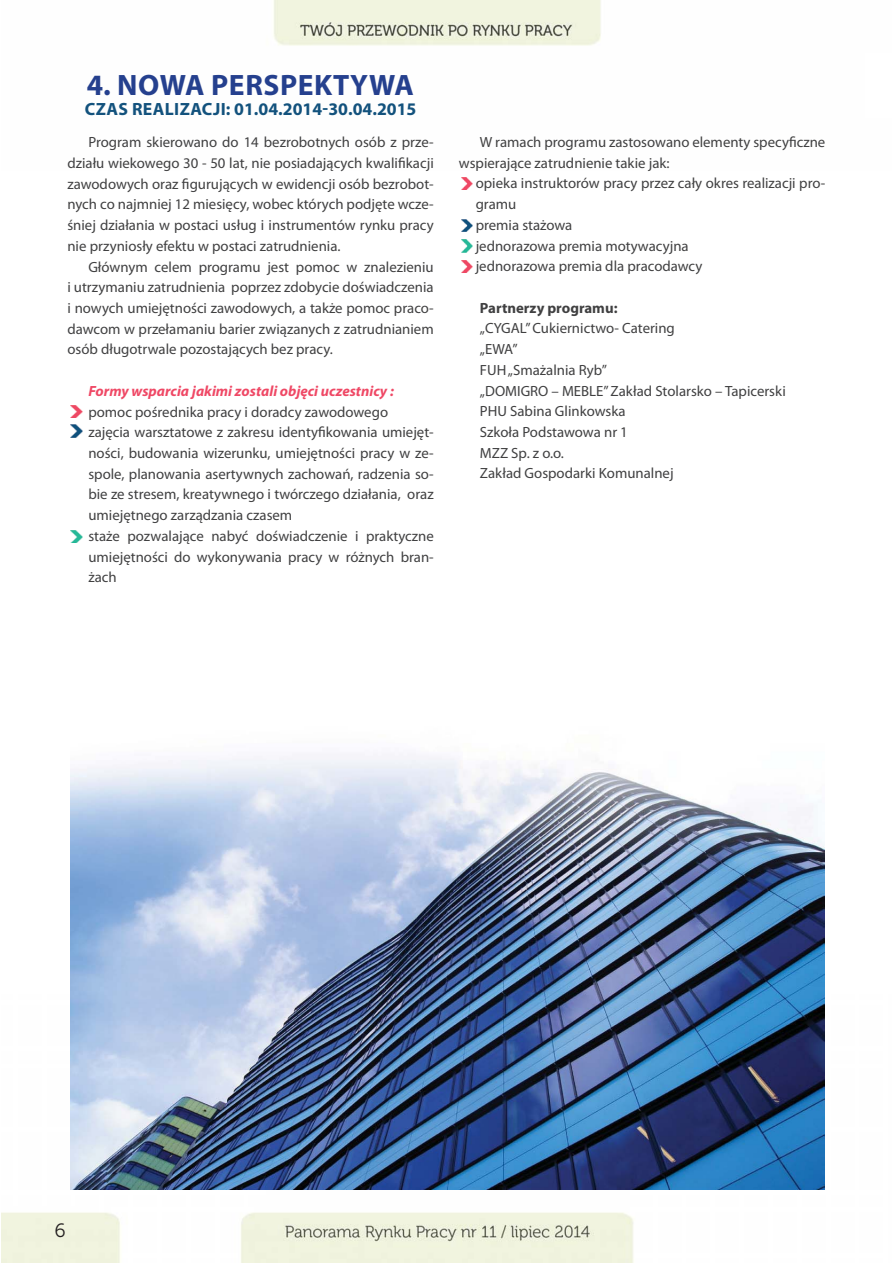
<style>
.page{position:relative;width:893px;height:1263px;background:#fff}
.page>*{position:absolute;margin:0;border:0;box-sizing:border-box;transform-origin:0 0}
.t1{font:700 29.55px "Myriad Pro";letter-spacing:.02em;color:#25408e}
.t2{font:19.2px "Museo 300";color:#231f20}
.t3{font:700 17.7px "Myriad Pro";letter-spacing:.01em;color:#13527d}
.t4{font:14.85px/20.7px "Myriad Pro";color:#404041}
.t5{font:italic 700 14.85px "Myriad Pro";color:#ef4865}
.t6{font:700 14.85px "Myriad Pro";color:#404041}
</style>
<div class="page">
<img style="left:273px;top:0;width:328px;height:46px">
<img style="left:2px;top:994px;width:823px;height:269px">
<img style="left:71px;top:754px;width:753px;height:435px">
<svg style="left:71px;top:406px;width:11px;height:12px"></svg>
<svg style="left:461px;top:178px;width:12px;height:12px"></svg>
<svg style="left:461px;top:261px;width:12px;height:12px"></svg>
<svg style="left:71px;top:425px;width:11px;height:12px"></svg>
<svg style="left:461px;top:219px;width:12px;height:13px"></svg>
<svg style="left:461px;top:240px;width:12px;height:12px"></svg>
<svg style="left:71px;top:530px;width:11px;height:13px"></svg>
<h1 class="t1" style="left:87px;top:74px;width:329px">4. NOWA PERSPEKTYWA</h1>
<p class="t3" style="left:85px;top:102px;width:333px">CZAS REALIZACJI: 01.04.2014-30.04.2015</p>
<p class="t4" style="left:67px;top:133px;width:368px;text-align:justify;text-indent:21px">Program skierowano do 14 bezrobotnych osób z prze&shy;działu wiekowego 30 - 50 lat, nie posiadających kwalifikacji zawodowych oraz figurujących w ewidencji osób bezrobot&shy;nych co najmniej 12 miesięcy, wobec których podjęte wcze&shy;śniej działania w postaci usług i instrumentów rynku pracy nie przyniosły efektu w postaci zatrudnienia.</p>
<p class="t4" style="left:67px;top:257px;width:368px;text-align:justify;text-indent:21px">Głównym celem programu jest pomoc w znalezieniu i utrzymaniu zatrudnienia poprzez zdobycie doświadczenia i nowych umiejętności zawodowych, a także pomoc praco&shy;dawcom w przełamaniu barier związanych z zatrudnianiem osób długotrwale pozostających bez pracy.</p>
<p class="t5" style="left:88px;top:385px;width:307px">Formy wsparcia jakimi zostali objęci uczestnicy :</p>
<p class="t4" style="left:88px;top:402px;width:347px">pomoc pośrednika pracy i doradcy zawodowego<br>zajęcia warsztatowe z zakresu identyfikowania umiejęt&shy;ności, budowania wizerunku, umiejętności pracy w ze&shy;spole, planowania asertywnych zachowań, radzenia so&shy;bie ze stresem, kreatywnego i twórczego działania, oraz umiejętnego zarządzania czasem<br>staże pozwalające nabyć doświadczenie i praktyczne umiejętności do wykonywania pracy w różnych bran&shy;żach</p>
<p class="t4" style="left:459px;top:132px;width:368px;text-indent:21px">W ramach programu zastosowano elementy specyficzne wspierające zatrudnienie takie jak:</p>
<p class="t4" style="left:476px;top:174px;width:351px">opieka instruktorów pracy przez cały okres realizacji pro&shy;gramu<br>premia stażowa<br>jednorazowa premia motywacyjna<br>jednorazowa premia dla pracodawcy</p>
<p class="t6" style="left:480px;top:302px;width:139px">Partnerzy programu:</p>
<p class="t4" style="left:480px;top:319px;width:307px">„CYGAL” Cukiernictwo- Catering<br>„EWA”<br>FUH „Smażalnia Ryb”<br>„DOMIGRO – MEBLE” Zakład Stolarsko – Tapicerski<br>PHU Sabina Glinkowska<br>Szkoła Podstawowa nr 1<br>MZZ Sp. z o.o.<br>Zakład Gospodarki Komunalnej</p>
<p class="t2" style="left:55px;top:1220px;width:12px">6</p>
</div>
